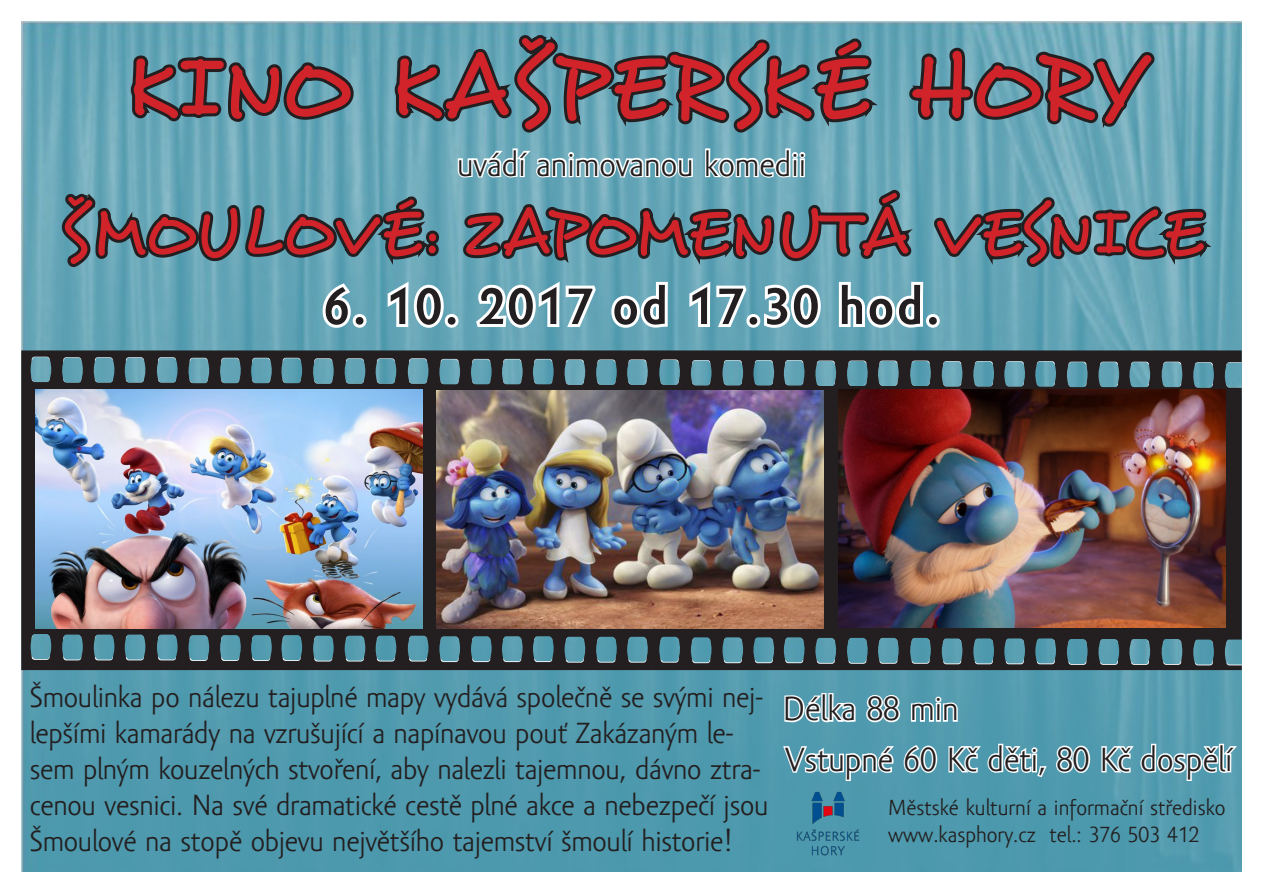
<style>
.page{position:relative;width:1263px;height:893px;background:#fff}
.page>*{position:absolute;margin:0;border:0;box-sizing:border-box;transform-origin:0 0}
.t1{font:90px "Desyrel";letter-spacing:.03em;color:#d1232a}
.t2{font:66px "Desyrel";letter-spacing:.05em;color:#d1232a}
.t3{font:700 52.5px "Amor Sans Pro";letter-spacing:.05em;color:#231f20}
.t4{font:34.5px "Amor Sans Pro";color:#231f20}
.t5{font:30px/36px "Amor Sans Pro";letter-spacing:-.01em;color:#231f20}
.t6{font:22.5px "Amor Sans Pro";color:#231f20}
</style>
<div class="page">
<img style="left:21px;top:21px;width:1221px;height:851px">
<svg style="left:783px;top:691px;width:74px;height:33px"></svg>
<svg style="left:865px;top:693px;width:37px;height:31px"></svg>
<svg style="left:909px;top:695px;width:50px;height:28px"></svg>
<svg style="left:59px;top:21px;width:1152px;height:311px;background:#6393a1"></svg>
<div style="left:926px;top:314px;width:14px;height:14px;border:6px solid #fff;border-radius:50%"></div>
<img style="left:21px;top:350px;width:1221px;height:320px">
<img style="left:436px;top:390px;width:387px;height:238px">
<img style="left:838px;top:389px;width:387px;height:239px">
<img style="left:36px;top:390px;width:387px;height:238px">
<svg style="left:781px;top:743px;width:158px;height:39px"></svg>
<svg style="left:947px;top:742px;width:145px;height:37px"></svg>
<svg style="left:1100px;top:742px;width:140px;height:40px"></svg>
<img style="left:792px;top:788px;width:71px;height:72px">
<p class="t1" style="left:124px;top:30px;width:1016px">KINO KAŠPERSKÉ HORY</p>
<p class="t4" style="left:457px;top:145px;width:350px">uvádí animovanou komedii</p>
<p class="t2" style="left:60px;top:191px;width:489px">ŠMOULOVÉ: ZAPO</p>
<p class="t2" style="left:634px;top:191px;width:382px">MEN UTÁ VESNI</p>
<p class="t2" style="left:1122px;top:191px;width:78px">CE</p>
<p class="t3" style="left:323px;top:276px;width:618px">6. 10. 2017 od 17.30 hod.</p>
<p class="t5" style="left:30px;top:679px;width:740px">Šmoulinka po nálezu tajuplné mapy vydává společně se svými nej&shy;lepšími kamarády na vzrušující a napínavou pouť Zakázaným le&shy;sem plným kouzelných stvoření, aby nalezli tajemnou, dávno ztra&shy;cenou vesnici. Na své dramatické cestě plné akce a nebezpečí jsou Šmoulové na stopě objevu největšího tajemství šmoulí historie!</p>
<p class="t4" style="left:783px;top:689px;width:177px">Délka 88 min</p>
<p class="t4" style="left:785px;top:740px;width:448px">Vstupné 60 Kč děti, 80 Kč dospělí</p>
<p class="t6" style="left:888px;top:795px;width:339px">Městské kulturní a informační středisko</p>
<p class="t6" style="left:888px;top:822px;width:312px">www.kasphory.cz tel.: 376 503 412</p>
</div>
